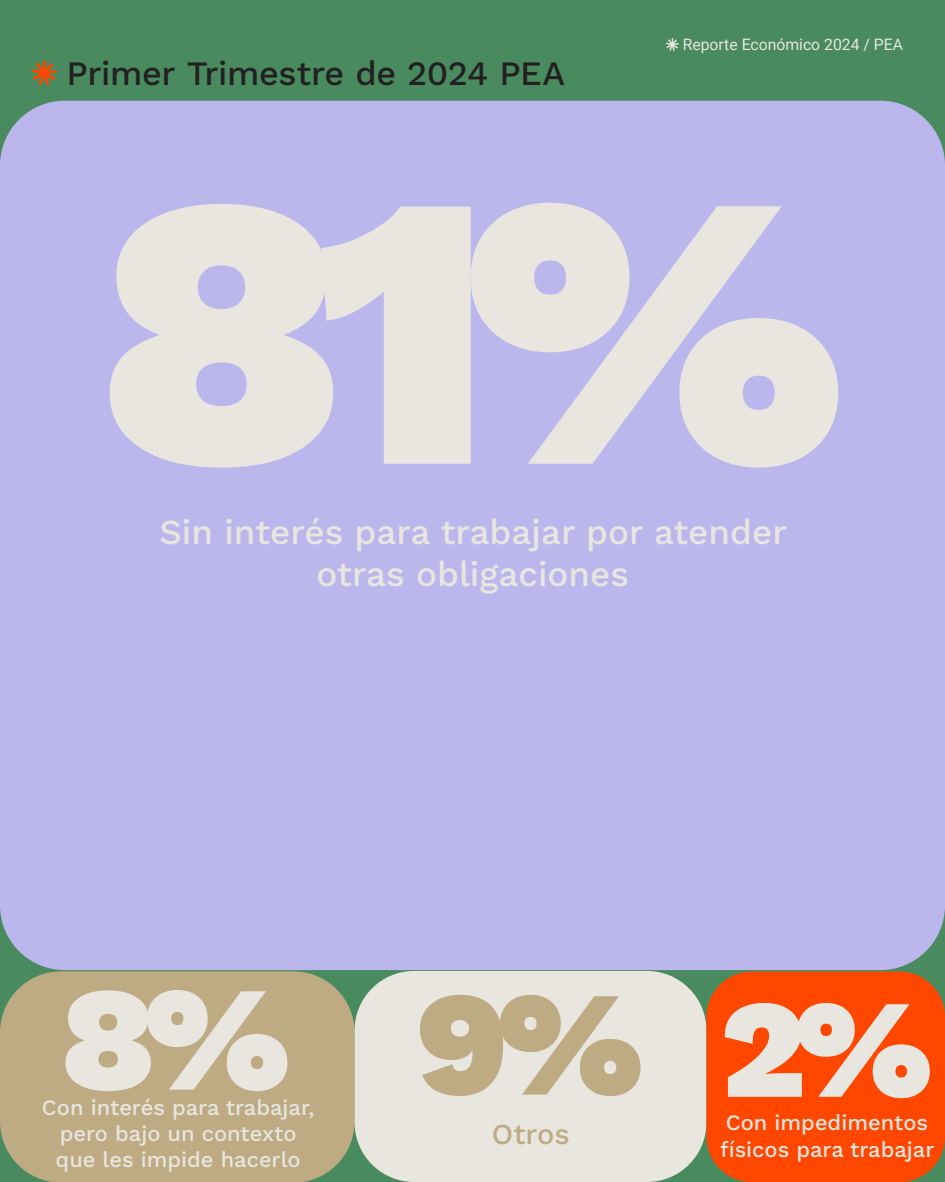
<style>
.page{position:relative;width:945px;height:1182px;background:#fff}
.page>*{position:absolute;margin:0;border:0;box-sizing:border-box;transform-origin:0 0}
.t1{font:900 389.38px "Work Sans";color:#e8e6df}
.t2{font:900 148.75px "Work Sans";color:#e8e6df}
.t3{font:500 35px/42px "Work Sans";color:#e8e6df;text-align:center}
.t4{font:500 34.12px "Work Sans";letter-spacing:-.01em;color:#232021}
.t5{font:500 28.88px "Work Sans";color:#beab84}
.t6{font:500 21.88px/26.2px "Work Sans";color:#e8e6df;text-align:center}
.t7{font:15.75px "Roboto";color:#e8e6df}
.s1{color:#beab84}
.s2{font-size:140px}
</style>
<div class="page">
<div style="left:0;top:0;width:945px;height:1181px;background:#498b5f"></div>
<div style="left:0;top:101px;width:945px;height:868px;background:#bbb7ed;border-radius:65px"></div>
<div style="left:0;top:971px;width:355px;height:210px;background:#beab84"></div>
<div style="left:355px;top:970px;width:351px;height:211px;background:#e8e6df;border-radius:60px"></div>
<div style="left:706px;top:971px;width:239px;height:210px;background:#ff4700;border-radius:46px"></div>
<svg style="left:32px;top:61px;width:25px;height:24px"></svg>
<svg style="left:666px;top:38px;width:13px;height:13px"></svg>
<h3 class="t4" style="left:67px;top:48px;width:500px">Primer Trimestre de 2024 PEA</h3>
<p class="t7" style="left:683px;top:34px;width:222px">Reporte Económico 2024 / PEA</p>
<h1 class="t1" style="left:98px;top:35px;width:751px">81%</h1>
<h3 class="t3" style="left:159px;top:509px;width:629px">Sin interés para trabajar por atender otras obligaciones</h3>
<h2 class="t2" style="left:61px;top:925px;width:874px">8% <span class="s1">9%</span> <span class="s2">2%</span></h2>
<p class="t6" style="left:42px;top:1093px;width:274px">Con interés para trabajar, pero bajo un contexto que les impide hacerlo</p>
<p class="t6" style="left:720px;top:1108px;width:216px;text-align:left">Con impedimentos físicos para trabajar</p>
<h3 class="t5" style="left:492px;top:1111px;width:79px">Otros</h3>
</div>
